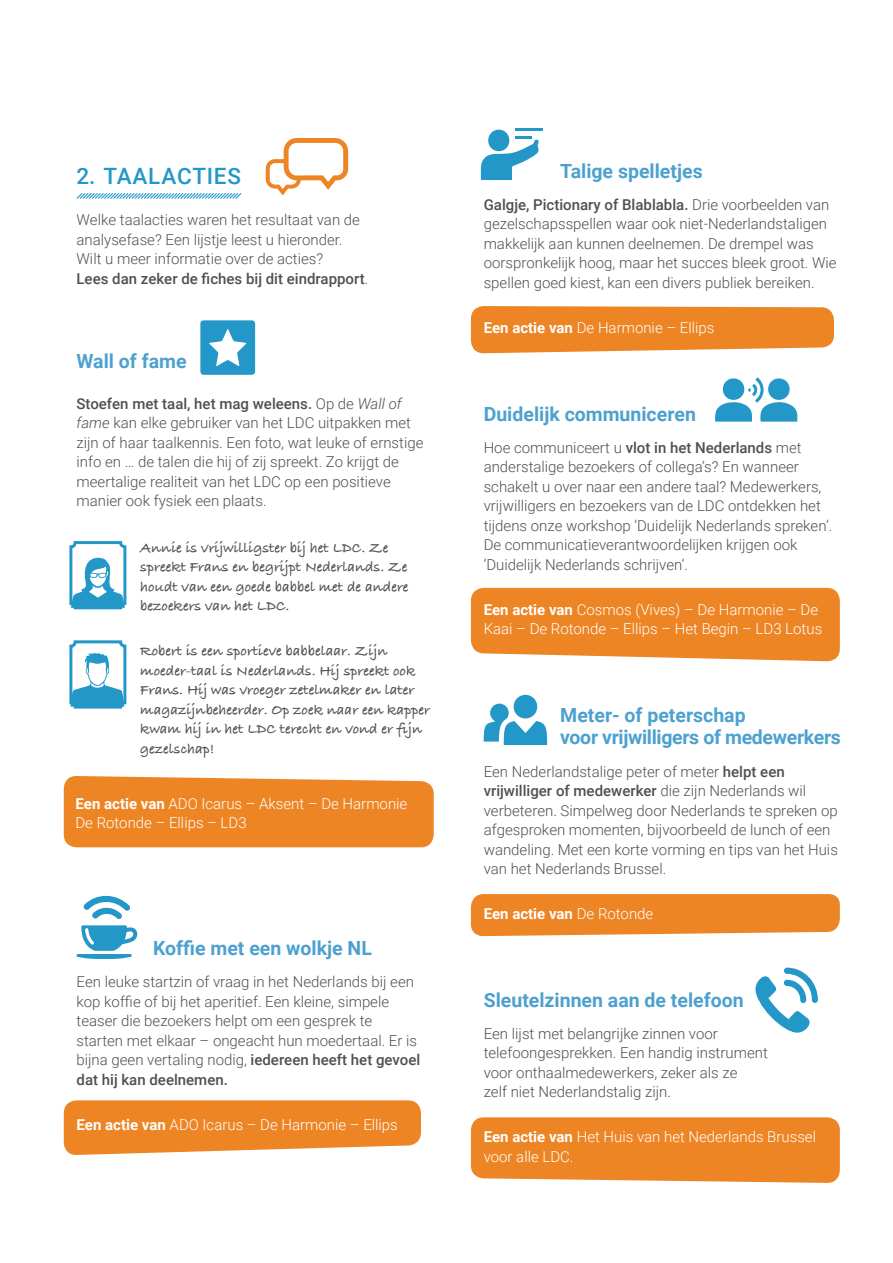
<style>
.page{position:relative;width:893px;height:1263px;background:#fff}
.page>*{position:absolute;margin:0;border:0;box-sizing:border-box;transform-origin:0 0}
.t1{font:500 22.5px "Roboto";letter-spacing:.035em;color:#2497c9}
.t2{font:700 19.5px/22.5px "Roboto";color:#4ca1cf}
.t3{font:300 15px/19.5px "Roboto";color:#50504f}
.t4{font:700 15px/19.5px "Bradley Hand ITCTT";color:#50504f}
.t5{font:300 15px/19.5px "Roboto";color:#fff}
.t6{font:700 15px "Roboto";color:#fff}
.s1{font-weight:500}
.s2{font-style:italic}
.s3{font-weight:700}
.s4{font-weight:300}
</style>
<div class="page">
<div style="left:64px;top:776px;width:370px;height:71px;background:#ed8525"></div>
<svg style="left:64px;top:1100px;width:357px;height:55px;background:#ee913a"></svg>
<svg style="left:76px;top:193px;width:166px;height:6px"></svg>
<svg style="left:266px;top:138px;width:82px;height:57px"></svg>
<svg style="left:77px;top:925px;width:60px;height:34px"></svg>
<svg style="left:83px;top:895px;width:47px;height:24px"></svg>
<hr style="left:515px;top:128px;width:28px;height:3px;background:#2497c9">
<div style="left:488px;top:130px;width:21px;height:21px;background:#2497c9;border-radius:50%"></div>
<svg style="left:481px;top:136px;width:58px;height:44px"></svg>
<div style="left:471px;top:588px;width:369px;height:73px;background:#ed8525"></div>
<div style="left:471px;top:1117px;width:369px;height:66px;background:#ed8525"></div>
<svg style="left:471px;top:894px;width:369px;height:42px;background:#ed8b31"></svg>
<svg style="left:471px;top:306px;width:363px;height:47px;background:#ee8e35"></svg>
<svg style="left:715px;top:378px;width:82px;height:44px"></svg>
<svg style="left:755px;top:968px;width:63px;height:65px"></svg>
<svg style="left:484px;top:704px;width:63px;height:41px"></svg>
<div style="left:514px;top:695px;width:23px;height:23px;background:#2497c9;border-radius:50%"></div>
<div style="left:200px;top:320px;width:55px;height:55px;background:#2497c9;border-radius:3px"></div>
<svg style="left:209px;top:329px;width:38px;height:37px"></svg>
<svg style="left:73px;top:558px;width:49px;height:47px"></svg>
<div style="left:69px;top:541px;width:57px;height:68px;border:3px solid #2497c9;border-radius:4px"></div>
<svg style="left:73px;top:653px;width:49px;height:51px"></svg>
<div style="left:69px;top:640px;width:57px;height:68px;border:3px solid #2497c9;border-radius:4px"></div>
<h1 class="t1" style="left:77px;top:161px;width:166px">2. TAALACTIES</h1>
<p class="t3" style="left:77px;top:210px;width:293px">Welke taalacties waren het resultaat van de analysefase? Een lijstje leest u hieronder.<br>Wilt u meer informatie over de acties?<br><span class="s1">Lees dan zeker de fiches bij dit eindrapport</span>.</p>
<h2 class="t2" style="left:77px;top:349px;width:112px">Wall of fame</h2>
<p class="t3" style="left:77px;top:393px;width:348px"><span class="s1">Stoefen met taal, het mag weleens.</span> Op de <span class="s2">Wall of fame</span> kan elke gebruiker van het LDC uitpakken met zijn of haar taalkennis. Een foto, wat leuke of ernstige info en … de talen die hij of zij spreekt. Zo krijgt de meertalige realiteit van het LDC op een positieve manier ook fysiek een plaats.</p>
<p class="t4" style="left:140px;top:538px;width:270px">Annie is vrijwilligster bij het LDC. Ze spreekt Frans en begrijpt Nederlands. Ze houdt van een goede babbel met de andere bezoekers van het LDC.</p>
<p class="t4" style="left:140px;top:642px;width:291px">Robert is een sportieve babbelaar. Zijn moeder-taal is Nederlands. Hij spreekt ook Frans. Hij was vroeger zetelmaker en later magazijnbeheerder. Op zoek naar een kapper kwam hij in het LDC terecht en vond er fijn gezelschap!</p>
<p class="t5" style="left:75px;top:793px;width:333px"><span class="s3">Een actie van</span> ADO Icarus – Aksent – De Harmonie<br>De Rotonde – Ellips – LD3</p>
<h2 class="t2" style="left:153px;top:936px;width:220px">Koffie met een wolkje NL</h2>
<p class="t3" style="left:77px;top:972px;width:345px">Een leuke startzin of vraag in het Nederlands bij een kop koffie of bij het aperitief. Een kleine, simpele teaser die bezoekers helpt om een gesprek te starten met elkaar – ongeacht hun moedertaal. Er is bijna geen vertaling nodig, <span class="s1">iedereen heeft het gevoel dat hij kan deelnemen.</span></p>
<p class="t5" style="left:77px;top:1114px;width:323px"><span class="s3">Een actie van</span> ADO Icarus – De Harmonie – Ellips</p>
<h2 class="t2" style="left:560px;top:159px;width:144px">Talige spelletjes</h2>
<p class="t3" style="left:484px;top:194px;width:354px"><span class="s1">Galgje, Pictionary of Blablabla.</span> Drie voorbeelden van gezelschapsspellen waar ook niet-Nederlandstaligen makkelijk aan kunnen deelnemen. De drempel was oorspronkelijk hoog, maar het succes bleek groot. Wie spellen goed kiest, kan een divers publiek bereiken.</p>
<p class="t5" style="left:484px;top:317px;width:232px"><span class="s3">Een actie van</span> De Harmonie – Ellips</p>
<h2 class="t2" style="left:484px;top:402px;width:214px">Duidelijk communiceren</h2>
<p class="t3" style="left:484px;top:437px;width:350px">Hoe communiceert u <span class="s1">vlot in het Nederlands</span> met anderstalige bezoekers of collega’s? En wanneer schakelt u over naar een andere taal? Medewerkers, vrijwilligers en bezoekers van de LDC ontdekken het tijdens onze workshop ‘Duidelijk Nederlands spreken’.<br>De communicatieverantwoordelijken krijgen ook ‘Duidelijk Nederlands schrijven’.</p>
<p class="t5" style="left:484px;top:599px;width:340px"><span class="s3">Een actie van</span> Cosmos (Vives) – De Harmonie – De<br>Kaai – De Rotonde – Ellips – Het Begin – LD3 Lotus</p>
<h2 class="t2" style="left:560px;top:703px;width:282px">Meter- of peterschap<br>voor vrijwilligers of medewerkers</h2>
<p class="t3" style="left:484px;top:761px;width:356px">Een Nederlandstalige peter of meter <span class="s1">helpt een vrijwilliger of medewerker</span> die zijn Nederlands wil verbeteren. Simpelweg door Nederlands te spreken op afgesproken momenten, bijvoorbeeld de lunch of een wandeling. Met een korte vorming en tips van het Huis van het Nederlands Brussel.</p>
<p class="t6" style="left:484px;top:903px;width:171px">Een actie van <span class="s4">De Rotonde</span></p>
<h2 class="t2" style="left:484px;top:988px;width:262px">Sleutelzinnen aan de telefoon</h2>
<p class="t3" style="left:484px;top:1023px;width:286px">Een lijst met belangrijke zinnen voor telefoongesprekken. Een handig instrument voor onthaalmedewerkers, zeker als ze<br>zelf niet Nederlandstalig zijn.</p>
<p class="t5" style="left:484px;top:1127px;width:334px"><span class="s3">Een actie van</span> Het Huis van het Nederlands Brussel voor alle LDC.</p>
</div>
